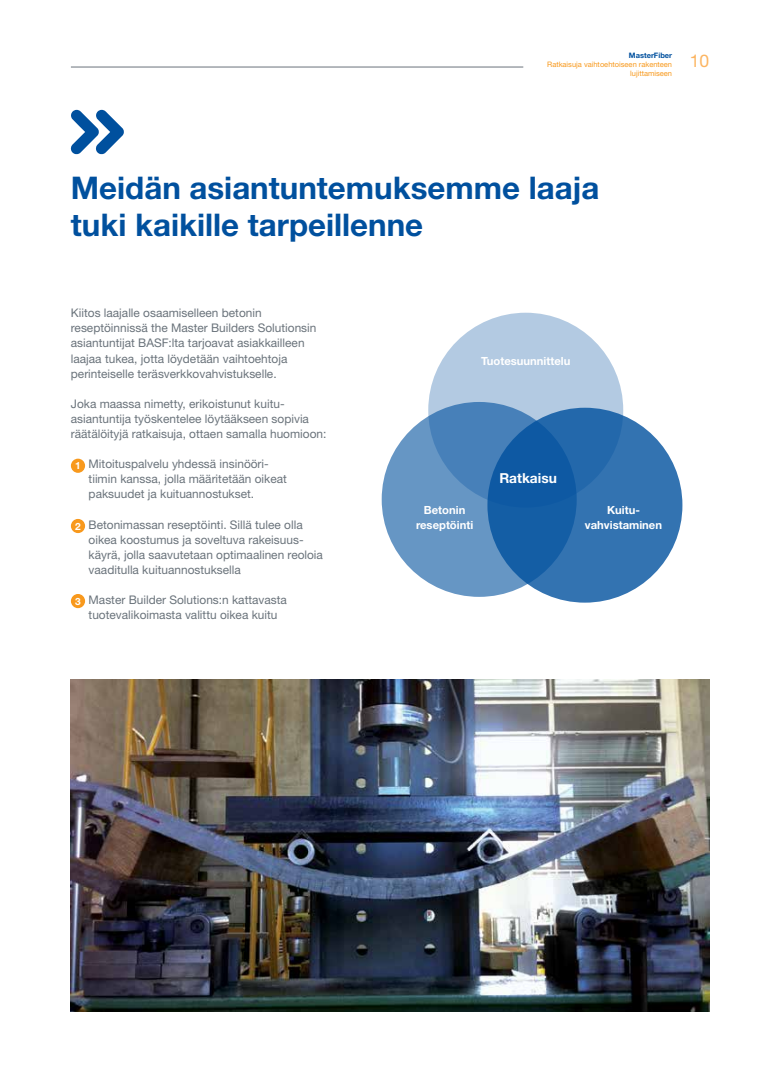
<style>
.page{position:relative;width:780px;height:1088px;background:#fff}
.page>*{position:absolute;margin:0;border:0;box-sizing:border-box;transform-origin:0 0}
.t1{font:700 31.25px/37.5px "Helvetica Neue LT Std";color:#00509e}
.t2{font:17.5px "Helvetica Neue LT Std";color:#fcb562}
.t3{font:700 13.75px "Helvetica Neue LT Std";color:#fff}
.t4{font:11.88px/15.1px "Helvetica Neue LT Std";color:#6a737b}
.t5{font:700 11.25px/15.1px "Helvetica Neue LT Std";color:#fff;text-align:center}
.t6{font:700 10px "Helvetica Neue LT Std";color:#fff}
.t7{font:7.5px/8.9px "Helvetica Neue LT Std";color:#f8991d;text-align:right}
.t8{font:700 7.5px "Helvetica Neue LT Std";color:#00509e}
</style>
<div class="page">
<hr style="left:71px;top:67px;width:452px;height:1px;background:#6a737b">
<svg style="left:71px;top:110px;width:53px;height:44px"></svg>
<div style="left:428px;top:313px;width:195px;height:195px;background:#b3cae2;border-radius:50%"></div>
<svg style="left:381px;top:402px;width:195px;height:195px;background:#5d90c1"></svg>
<svg style="left:487px;top:408px;width:195px;height:195px;background:#2569ab"></svg>
<img style="left:71px;top:680px;width:638px;height:332px">
<div style="left:71px;top:459px;width:14px;height:14px;background:#f8991d;border-radius:50%"></div>
<div style="left:71px;top:519px;width:14px;height:14px;background:#f8991d;border-radius:50%"></div>
<div style="left:71px;top:594px;width:14px;height:14px;background:#f8991d;border-radius:50%"></div>
<p class="t8" style="left:629px;top:50px;width:45px">MasterFiber</p>
<p class="t7" style="left:547px;top:59px;width:126px">Ratkaisuja vaihtoehtoiseen rakenteen lujittamiseen</p>
<h2 class="t2" style="left:689px;top:51px;width:21px">10</h2>
<h1 class="t1" style="left:71px;top:168px;width:530px">Meidän asiantuntemuksemme laaja tuki kaikille tarpeillenne</h1>
<p class="t4" style="left:71px;top:305px;width:247px">Kiitos laajalle osaamiselleen betonin reseptöinnissä the Master Builders Solutionsin asiantuntijat BASF:lta tarjoavat asiakkailleen laajaa tukea, jotta löydetään vaihtoehtoja perinteiselle teräsverkkovahvistukselle.</p>
<p class="t4" style="left:71px;top:396px;width:257px">Joka maassa nimetty, erikoistunut kuitu&shy;asiantuntija työskentelee löytääkseen sopivia räätälöityjä ratkaisuja, ottaen samalla huomioon:</p>
<p class="t4" style="left:89px;top:456px;width:200px">Mitoituspalvelu yhdessä insinööri&shy;tiimin kanssa, jolla määritetään oikeat paksuudet ja kuituannostukset.</p>
<p class="t4" style="left:89px;top:517px;width:236px">Betonimassan reseptöinti. Sillä tulee olla oikea koostumus ja soveltuva rakeisuus&shy;käyrä, jolla saavutetaan optimaalinen reoloia vaaditulla kuituannostuksella</p>
<p class="t4" style="left:89px;top:592px;width:200px">Master Builder Solutions:n kattavasta tuotevalikoimasta valittu oikea kuitu</p>
<p class="t6" style="left:75px;top:459px;width:7px">1</p>
<p class="t6" style="left:75px;top:520px;width:7px">2</p>
<p class="t6" style="left:75px;top:595px;width:7px">3</p>
<p class="t5" style="left:481px;top:353px;width:91px">Tuotesuunnittelu</p>
<p class="t3" style="left:499px;top:470px;width:59px">Ratkaisu</p>
<p class="t5" style="left:416px;top:502px;width:59px">Betonin reseptöinti</p>
<p class="t5" style="left:585px;top:502px;width:79px">Kuitu&shy;vahvistaminen</p>
</div>
